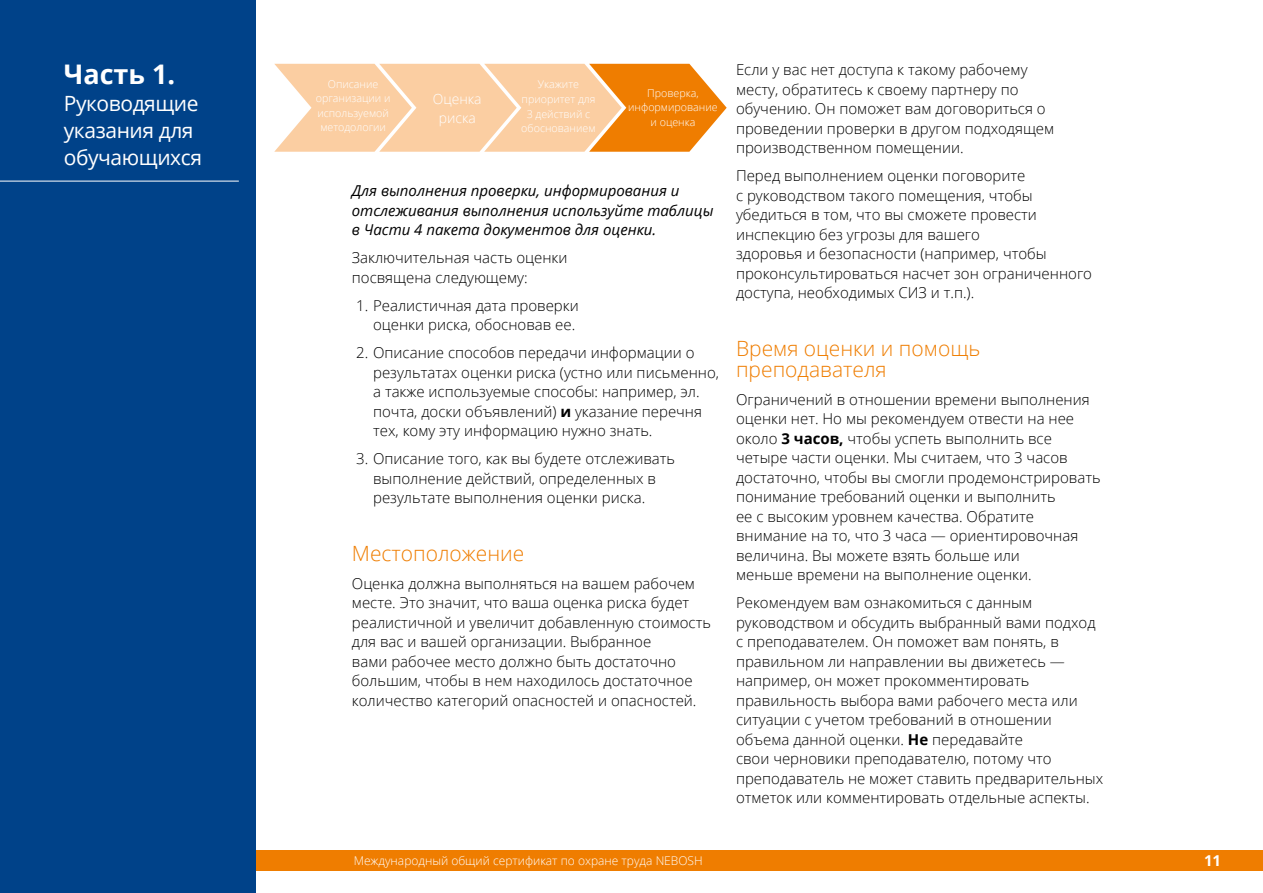
<style>
.page{position:relative;width:1263px;height:893px;background:#fff}
.page>*{position:absolute;margin:0;border:0;box-sizing:border-box;transform-origin:0 0}
.t1{font:700 27px "Open Sans";color:#fff}
.t2{font:300 21px/21px "Open Sans";color:#ef7d00}
.t3{font:21px/27px "Open Sans";letter-spacing:-.02em;color:#fff}
.t4{font:300 15px/19.5px "Open Sans";color:#000}
.t5{font:italic 15px/19.5px "Open Sans";color:#000}
.t6{font:700 15px "Open Sans";color:#fff}
.t7{font:300 13.95px/18.9px "Open Sans";color:#fff;text-align:center}
.t8{font:300 12px "Open Sans";color:#fff}
.t9{font:300 10.65px/14.5px "Open Sans";color:#fff;text-align:center}
.s1{font-weight:700}
</style>
<div class="page">
<div style="left:256px;top:850px;width:1007px;height:21px;background:#ef7d00"></div>
<div style="left:0;top:0;width:256px;height:893px;background:#004289"></div>
<svg style="left:274px;top:64px;width:453px;height:88px;background:#f8c189"></svg>
<hr style="left:0;top:181px;width:239px;height:1px;background:#fff">
<h1 class="t1" style="left:64px;top:55px;width:113px">Часть 1.</h1>
<h2 class="t3" style="left:64px;top:89px;width:140px">Руководящие указания для обучающихся</h2>
<p class="t9" style="left:316px;top:76px;width:76px">Описание организации и используемой методологии</p>
<p class="t9" style="left:521px;top:77px;width:76px">Укажите приоритет для<br>3 действий с обоснованием</p>
<p class="t9" style="left:628px;top:85px;width:91px">Проверка, информирование и оценка</p>
<p class="t7" style="left:433px;top:89px;width:50px">Оценка риска</p>
<p class="t5" style="left:352px;top:181px;width:363px">Для выполнения проверки, информирования и отслеживания выполнения используйте таблицы в Части 4 пакета документов для оценки.</p>
<p class="t4" style="left:352px;top:248px;width:217px">Заключительная часть оценки посвящена следующему:</p>
<p class="t4" style="left:356px;top:295px;width:224px;text-align:right">1. Реалистичная дата проверки оценки риска, обосновав ее.</p>
<p class="t4" style="left:373px;top:343px;width:347px;text-indent:-17px">2. Описание способов передачи информации о результатах оценки риска (устно или письменно, а также используемые способы: например, эл. почта, доски объявлений) <span class="s1">и</span> указание перечня тех, кому эту информацию нужно знать.</p>
<p class="t4" style="left:373px;top:449px;width:303px;text-indent:-17px">3. Описание того, как вы будете отслеживать выполнение действий, определенных в результате выполнения оценки риска.</p>
<h2 class="t2" style="left:352px;top:542px;width:174px">Местоположение</h2>
<p class="t4" style="left:352px;top:573px;width:361px">Оценка должна выполняться на вашем рабочем месте. Это значит, что ваша оценка риска будет реалистичной и увеличит добавленную стоимость для вас и вашей организации. Выбранное<br>вами рабочее место должно быть достаточно большим, чтобы в нем находилось достаточное количество категорий опасностей и опасностей.</p>
<p class="t4" style="left:736px;top:60px;width:320px">Если у вас нет доступа к такому рабочему месту, обратитесь к своему партнеру по обучению. Он поможет вам договориться о проведении проверки в другом подходящем производственном помещении.</p>
<p class="t4" style="left:736px;top:166px;width:358px">Перед выполнением оценки поговорите<br>с руководством такого помещения, чтобы убедиться в том, что вы сможете провести инспекцию без угрозы для вашего<br>здоровья и безопасности (например, чтобы проконсультироваться насчет зон ограниченного доступа, необходимых СИЗ и т.п.).</p>
<h2 class="t2" style="left:736px;top:337px;width:246px">Время оценки и помощь преподавателя</h2>
<p class="t4" style="left:736px;top:389px;width:366px">Ограничений в отношении времени выполнения оценки нет. Но мы рекомендуем отвести на нее около <span class="s1">3 часов,</span> чтобы успеть выполнить все четыре части оценки. Мы считаем, что 3 часов достаточно, чтобы вы смогли продемонстрировать понимание требований оценки и выполнить<br>ее с высоким уровнем качества. Обратите внимание на то, что 3 часа — ориентировочная величина. Вы можете взять больше или<br>меньше времени на выполнение оценки.</p>
<p class="t4" style="left:736px;top:593px;width:369px">Рекомендуем вам ознакомиться с данным руководством и обсудить выбранный вами подход с преподавателем. Он поможет вам понять, в правильном ли направлении вы движетесь — например, он может прокомментировать правильность выбора вами рабочего места или ситуации с учетом требований в отношении объема данной оценки. <span class="s1">Не</span> передавайте<br>свои черновики преподавателю, потому что преподаватель не может ставить предварительных отметок или комментировать отдельные аспекты.</p>
<p class="t8" style="left:354px;top:853px;width:351px">Международный общий сертификат по охране труда NEBOSH</p>
<p class="t6" style="left:1204px;top:850px;width:19px">11</p>
</div>
